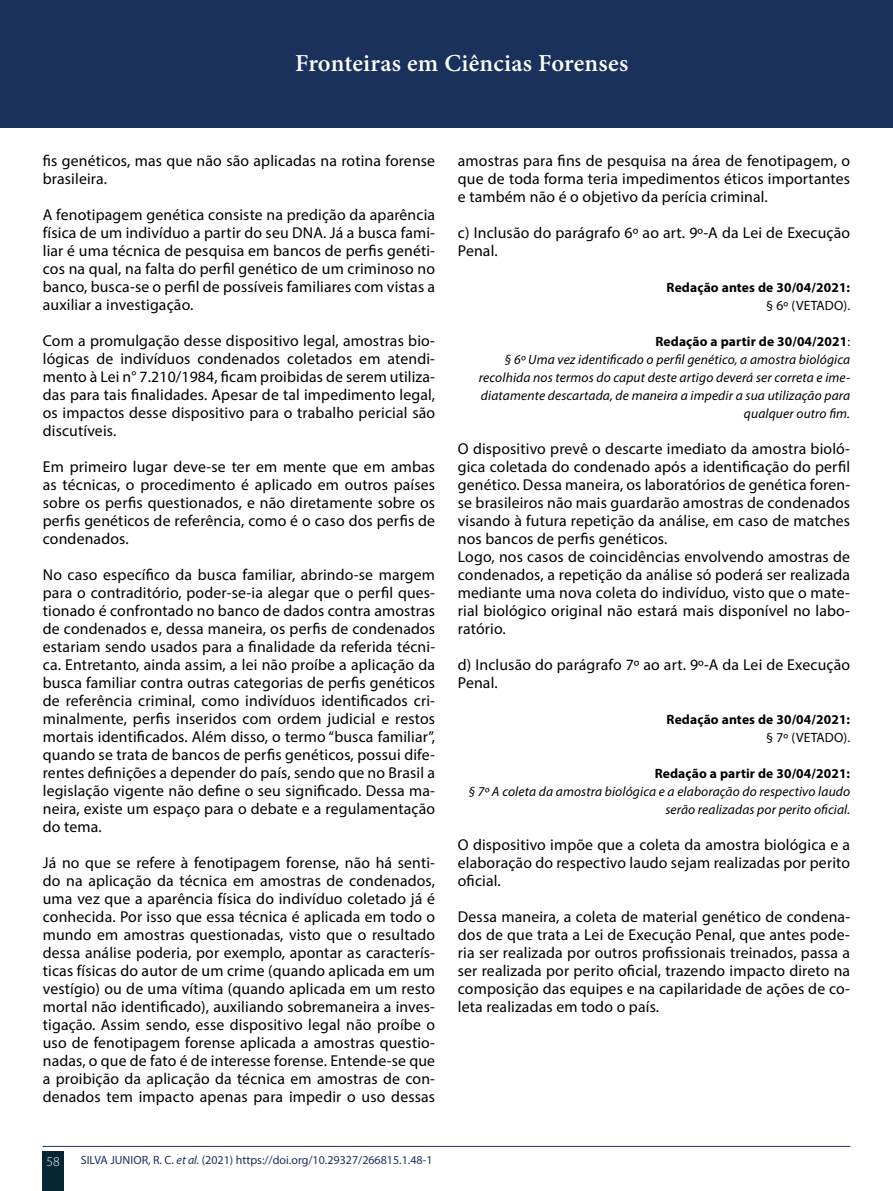
<style>
.page{position:relative;width:893px;height:1191px;background:#fff}
.page>*{position:absolute;margin:0;border:0;box-sizing:border-box;transform-origin:0 0}
.t1{font:700 24px "Adobe Hebrew";letter-spacing:.005em;color:#fff}
.t2{font:15.75px/18px "Myriad Pro";letter-spacing:.01em;color:#000;text-align:justify}
.t3{font:italic 13.5px/18px "Myriad Pro";letter-spacing:.01em;color:#000;text-align:right}
.t4{font:700 13.5px "Myriad Pro";letter-spacing:.01em;color:#000}
.t5{font:13.5px "Myriad Pro";letter-spacing:.01em;color:#000}
.t6{font:300 13.5px "Myriad Pro";color:#fff}
.t7{font:12px "Myriad Pro";color:#1d305d}
.t8{font:italic 12px "Myriad Pro";color:#1c2f5c}
.s1{font-style:italic}
.s2{font-weight:700;font-style:normal}
.s3{font-style:normal}
</style>
<div class="page">
<div style="left:43px;top:1151px;width:21px;height:40px;background:#062636"></div>
<hr style="left:43px;top:1146px;width:807px;height:1px;background:#1c2f5c">
<div style="left:0;top:0;width:893px;height:128px;background:#1a325b"></div>
<h1 class="t1" style="left:295px;top:48px;width:335px">Fronteiras em Ciências Forenses</h1>
<p class="t2" style="left:43px;top:151px;width:394px">fis genéticos, mas que não são aplicadas na rotina forense brasileira.</p>
<p class="t2" style="left:43px;top:205px;width:394px">A fenotipagem genética consiste na predição da aparência física de um indivíduo a partir do seu DNA. Já a busca fami&shy;liar é uma técnica de pesquisa em bancos de perfis genéti&shy;cos na qual, na falta do perfil genético de um criminoso no banco, busca-se o perfil de possíveis familiares com vistas a auxiliar a investigação.</p>
<p class="t2" style="left:43px;top:331px;width:394px">Com a promulgação desse dispositivo legal, amostras bio&shy;lógicas de indivíduos condenados coletados em atendi&shy;mento à Lei n° 7.210/1984, ficam proibidas de serem utiliza&shy;das para tais finalidades. Apesar de tal impedimento legal, os impactos desse dispositivo para o trabalho pericial são discutíveis.</p>
<p class="t2" style="left:43px;top:457px;width:394px">Em primeiro lugar deve-se ter em mente que em ambas as técnicas, o procedimento é aplicado em outros países sobre os perfis questionados, e não diretamente sobre os perfis genéticos de referência, como é o caso dos perfis de condenados.</p>
<p class="t2" style="left:43px;top:565px;width:394px">No caso específico da busca familiar, abrindo-se margem para o contraditório, poder-se-ia alegar que o perfil ques&shy;tionado é confrontado no banco de dados contra amostras de condenados e, dessa maneira, os perfis de condenados estariam sendo usados para a finalidade da referida técni&shy;ca. Entretanto, ainda assim, a lei não proíbe a aplicação da busca familiar contra outras categorias de perfis genéticos de referência criminal, como indivíduos identificados cri&shy;minalmente, perfis inseridos com ordem judicial e restos mortais identificados. Além disso, o termo “busca familiar”, quando se trata de bancos de perfis genéticos, possui dife&shy;rentes definições a depender do país, sendo que no Brasil a legislação vigente não define o seu significado. Dessa ma&shy;neira, existe um espaço para o debate e a regulamentação do tema.</p>
<p class="t2" style="left:43px;top:853px;width:394px">Já no que se refere à fenotipagem forense, não há senti&shy;do na aplicação da técnica em amostras de condenados, uma vez que a aparência física do indivíduo coletado já é conhecida. Por isso que essa técnica é aplicada em todo o mundo em amostras questionadas, visto que o resultado dessa análise poderia, por exemplo, apontar as caracterís&shy;ticas físicas do autor de um crime (quando aplicada em um vestígio) ou de uma vítima (quando aplicada em um resto mortal não identificado), auxiliando sobremaneira a inves&shy;tigação. Assim sendo, esse dispositivo legal não proíbe o uso de fenotipagem forense aplicada a amostras questio&shy;nadas, o que de fato é de interesse forense. Entende-se que a proibição da aplicação da técnica em amostras de con&shy;denados tem impacto apenas para impedir o uso dessas</p>
<p class="t7" style="left:81px;top:1152px;width:353px">SILVA JUNIOR, R. C. <span class="s1">et al.</span> (2021) https://doi.org/10.29327/266815.1.48-1</p>
<p class="t6" style="left:47px;top:1153px;width:15px">58</p>
<p class="t8" style="left:77px;top:1153px;width:77px">Silva et al., 2021</p>
<p class="t2" style="left:458px;top:151px;width:394px">amostras para fins de pesquisa na área de fenotipagem, o que de toda forma teria impedimentos éticos importantes e também não é o objetivo da perícia criminal.</p>
<p class="t2" style="left:458px;top:223px;width:394px">c) Inclusão do parágrafo 6º ao art. 9º-A da Lei de Execução<br>Penal.</p>
<p class="t4" style="left:667px;top:278px;width:185px">Redação antes de 30/04/2021:</p>
<p class="t5" style="left:766px;top:297px;width:85px">§ 6º (VETADO).</p>
<p class="t3" style="left:479px;top:332px;width:373px"><span class="s2">Redação a partir de 30/04/2021</span><span class="s3">:<br></span>§ 6º Uma vez identificado o perfil genético, a amostra biológica recolhida nos termos do caput deste artigo deverá ser correta e ime&shy;diatamente descartada, de maneira a impedir a sua utilização para qualquer outro fim.</p>
<p class="t2" style="left:458px;top:439px;width:394px;text-align:left">O dispositivo prevê o descarte imediato da amostra bioló&shy;gica coletada do condenado após a identificação do perfil genético. Dessa maneira, os laboratórios de genética foren&shy;se brasileiros não mais guardarão amostras de condenados visando à futura repetição da análise, em caso de matches nos bancos de perfis genéticos.<br>Logo, nos casos de coincidências envolvendo amostras de condenados, a repetição da análise só poderá ser realizada mediante uma nova coleta do indivíduo, visto que o mate&shy;rial biológico original não estará mais disponível no labo&shy;ratório.</p>
<p class="t2" style="left:458px;top:655px;width:394px">d) Inclusão do parágrafo 7º ao art. 9º-A da Lei de Execução<br>Penal.</p>
<p class="t4" style="left:667px;top:710px;width:185px">Redação antes de 30/04/2021:</p>
<p class="t5" style="left:766px;top:729px;width:85px">§ 7º (VETADO).</p>
<p class="t4" style="left:655px;top:764px;width:197px">Redação a partir de 30/04/2021:</p>
<p class="t3" style="left:468px;top:782px;width:383px">§ 7º A coleta da amostra biológica e a elaboração do respectivo laudo serão realizadas por perito oficial.</p>
<p class="t2" style="left:458px;top:835px;width:394px">O dispositivo impõe que a coleta da amostra biológica e a elaboração do respectivo laudo sejam realizadas por perito oficial.</p>
<p class="t2" style="left:458px;top:907px;width:394px">Dessa maneira, a coleta de material genético de condena&shy;dos de que trata a Lei de Execução Penal, que antes pode&shy;ria ser realizada por outros profissionais treinados, passa a ser realizada por perito oficial, trazendo impacto direto na composição das equipes e na capilaridade de ações de co&shy;leta realizadas em todo o país.</p>
</div>
